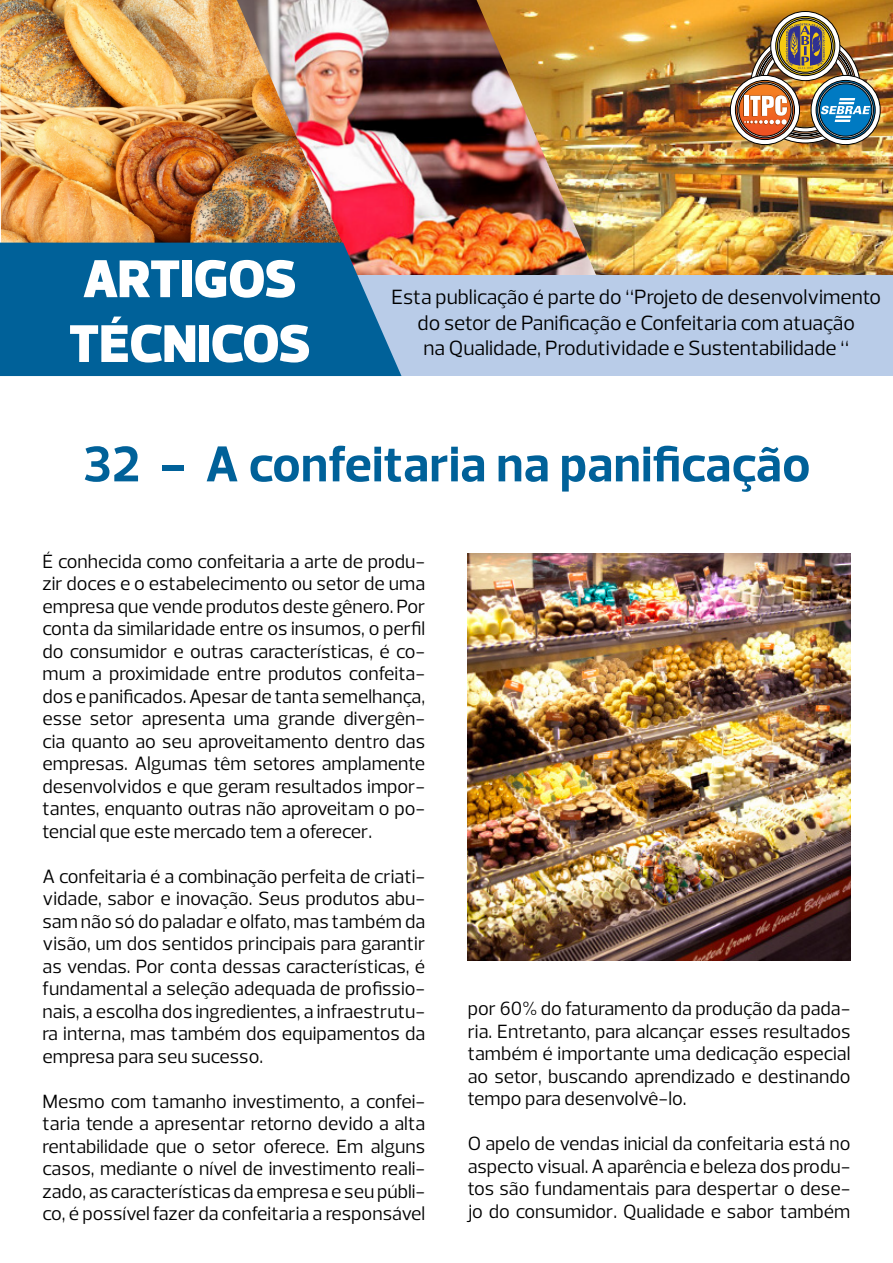
<style>
.page{position:relative;width:893px;height:1263px;background:#fff}
.page>*{position:absolute;margin:0;border:0;box-sizing:border-box;transform-origin:0 0}
.t1{font:900 54px/64.8px "Prelo";letter-spacing:-.01em;color:#fff}
.t2{font:700 51px "Prelo";letter-spacing:.01em;color:#006199}
.t3{font:21px/25.2px "Prelo";color:#000;text-align:center}
.t4{font:19.5px/22.5px "Prelo";color:#000;text-align:justify}
</style>
<div class="page">
<img style="left:0;top:0;width:237px;height:243px">
<img style="left:616px;top:0;width:277px;height:275px">
<img style="left:237px;top:0;width:379px;height:275px">
<div style="left:0;top:275px;width:893px;height:101px;background:#b9cce8"></div>
<svg style="left:0;top:243px;width:401px;height:133px;background:#0e669a"></svg>
<img style="left:730px;top:11px;width:150px;height:134px">
<img style="left:468px;top:553px;width:382px;height:407px">
<h1 class="t1" style="left:69px;top:247px;width:243px">ARTIGOS<br>TÉCNICOS</h1>
<p class="t3" style="left:391px;top:285px;width:491px">Esta publicação é parte do “Projeto de desenvolvimento do setor de Panificação e Confeitaria com atuação<br>na Qualidade, Produtividade e Sustentabilidade “</p>
<p class="t2" style="left:83px;top:433px;width:729px">32 - A confeitaria na panificação</p>
<p class="t4" style="left:43px;top:550px;width:384px">É conhecida como confeitaria a arte de produ&shy;zir doces e o estabelecimento ou setor de uma empresa que vende produtos deste gênero. Por conta da similaridade entre os insumos, o perfil do consumidor e outras características, é co&shy;mum a proximidade entre produtos confeita&shy;dos e panificados. Apesar de tanta semelhança, esse setor apresenta uma grande divergên&shy;cia quanto ao seu aproveitamento dentro das empresas. Algumas têm setores amplamente desenvolvidos e que geram resultados impor&shy;tantes, enquanto outras não aproveitam o po&shy;tencial que este mercado tem a oferecer.</p>
<p class="t4" style="left:43px;top:865px;width:384px">A confeitaria é a combinação perfeita de criati&shy;vidade, sabor e inovação. Seus produtos abu&shy;sam não só do paladar e olfato, mas também da visão, um dos sentidos principais para garantir as vendas. Por conta dessas características, é fundamental a seleção adequada de profissio&shy;nais, a escolha dos ingredientes, a infraestrutu&shy;ra interna, mas também dos equipamentos da empresa para seu sucesso.</p>
<p class="t4" style="left:43px;top:1090px;width:384px">Mesmo com tamanho investimento, a confei&shy;taria tende a apresentar retorno devido a alta rentabilidade que o setor oferece. Em alguns casos, mediante o nível de investimento reali&shy;zado, as características da empresa e seu públi&shy;co, é possível fazer da confeitaria a responsável</p>
<p class="t4" style="left:468px;top:997px;width:384px">por 60% do faturamento da produção da pada&shy;ria. Entretanto, para alcançar esses resultados também é importante uma dedicação especial ao setor, buscando aprendizado e destinando tempo para desenvolvê-lo.</p>
<p class="t4" style="left:468px;top:1132px;width:384px">O apelo de vendas inicial da confeitaria está no aspecto visual. A aparência e beleza dos produ&shy;tos são fundamentais para despertar o dese&shy;jo do consumidor. Qualidade e sabor também</p>
</div>
